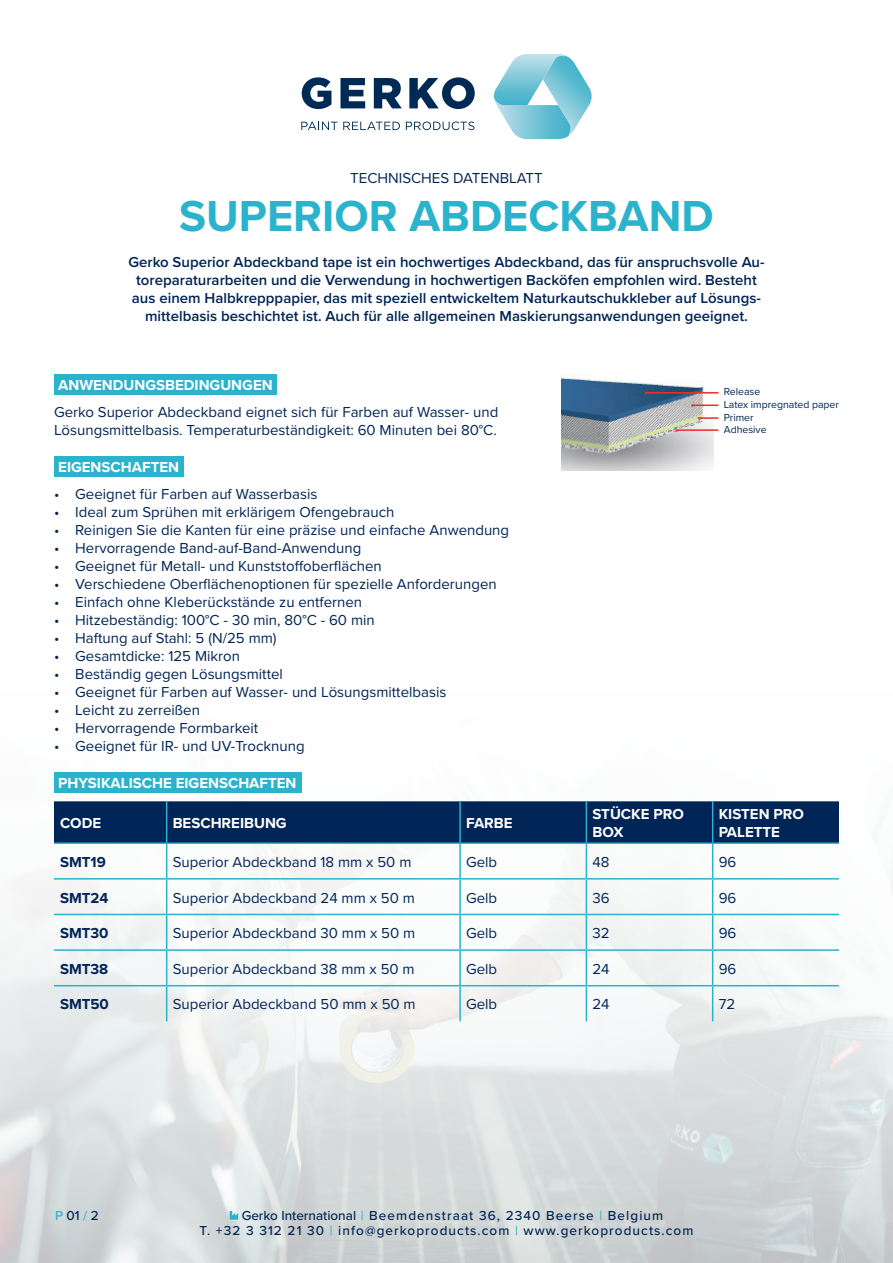
<style>
.page{position:relative;width:893px;height:1263px;background:#fff}
.page>*{position:absolute;margin:0;border:0;box-sizing:border-box;transform-origin:0 0}
.t1{font:700 45px "Proxima Nova";color:#2bb3cc}
.Alineastijl{font:15px/18px "Proxima Nova";color:#012556}
.t2{font:600 15px/18px "Proxima Nova";color:#012556;text-align:center}
.t3{font:700 15px/18px "Proxima Nova";color:#fff}
.t4{font:700 15px "Proxima Nova";color:#012556}
.t5{font:500 13.5px/15px "Proxima Nova";letter-spacing:.08em;color:#012556}
.Alineastijl-2{font:10.5px "Proxima Nova";color:#012556}
.s1{color:#2bb3cc}
</style>
<div class="page">
<svg style="left:301px;top:122px;width:99px;height:8px"></svg>
<svg style="left:406px;top:122px;width:68px;height:8px"></svg>
<svg style="left:302px;top:77px;width:29px;height:32px"></svg>
<svg style="left:340px;top:78px;width:25px;height:30px"></svg>
<svg style="left:374px;top:78px;width:28px;height:30px"></svg>
<svg style="left:409px;top:77px;width:66px;height:32px"></svg>
<svg style="left:494px;top:54px;width:98px;height:85px"></svg>
<img style="left:0;top:772px;width:893px;height:491px">
<svg style="left:230px;top:1211px;width:8px;height:8px"></svg>
<div style="left:54px;top:374px;width:223px;height:20px;background:#2bb3cc"></div>
<div style="left:54px;top:456px;width:130px;height:20px;background:#2bb3cc"></div>
<img style="left:562px;top:377px;width:151px;height:94px">
<hr style="left:645px;top:392px;width:73px;height:2px;background:#ee2d2d">
<hr style="left:675px;top:429px;width:43px;height:2px;background:#ee2d2d">
<hr style="left:692px;top:404px;width:26px;height:2px;background:#ee2d2d">
<hr style="left:698px;top:417px;width:20px;height:2px;background:#ee2d2d">
<div style="left:54px;top:772px;width:247px;height:20px;background:#2bb3cc"></div>
<div style="left:54px;top:801px;width:785px;height:41px;background:#012556"></div>
<hr style="left:166px;top:801px;width:1px;height:41px;background:#2bb3cc">
<hr style="left:459px;top:801px;width:2px;height:41px;background:#2bb3cc">
<hr style="left:586px;top:801px;width:1px;height:41px;background:#2bb3cc">
<hr style="left:712px;top:801px;width:1px;height:41px;background:#2bb3cc">
<hr style="left:54px;top:842px;width:113px;height:2px;background:#2bb3cc">
<hr style="left:54px;top:878px;width:113px;height:1px;background:#2bb3cc">
<hr style="left:54px;top:914px;width:113px;height:1px;background:#2bb3cc">
<hr style="left:54px;top:949px;width:113px;height:2px;background:#2bb3cc">
<hr style="left:166px;top:844px;width:1px;height:34px;background:#2bb3cc">
<hr style="left:166px;top:879px;width:1px;height:35px;background:#2bb3cc">
<hr style="left:166px;top:915px;width:1px;height:34px;background:#2bb3cc">
<hr style="left:166px;top:951px;width:1px;height:34px;background:#2bb3cc">
<hr style="left:167px;top:842px;width:293px;height:2px;background:#2bb3cc">
<hr style="left:460px;top:842px;width:126px;height:2px;background:#2bb3cc">
<hr style="left:586px;top:842px;width:127px;height:2px;background:#2bb3cc">
<hr style="left:459px;top:844px;width:2px;height:34px;background:#2bb3cc">
<hr style="left:586px;top:844px;width:1px;height:34px;background:#2bb3cc">
<hr style="left:459px;top:879px;width:2px;height:35px;background:#2bb3cc">
<hr style="left:586px;top:879px;width:1px;height:35px;background:#2bb3cc">
<hr style="left:459px;top:915px;width:2px;height:34px;background:#2bb3cc">
<hr style="left:586px;top:915px;width:1px;height:34px;background:#2bb3cc">
<hr style="left:459px;top:951px;width:2px;height:34px;background:#2bb3cc">
<hr style="left:586px;top:951px;width:1px;height:34px;background:#2bb3cc">
<hr style="left:167px;top:878px;width:293px;height:1px;background:#2bb3cc">
<hr style="left:460px;top:878px;width:126px;height:1px;background:#2bb3cc">
<hr style="left:586px;top:878px;width:127px;height:1px;background:#2bb3cc">
<hr style="left:167px;top:914px;width:293px;height:1px;background:#2bb3cc">
<hr style="left:460px;top:914px;width:126px;height:1px;background:#2bb3cc">
<hr style="left:586px;top:914px;width:127px;height:1px;background:#2bb3cc">
<hr style="left:167px;top:949px;width:293px;height:2px;background:#2bb3cc">
<hr style="left:460px;top:949px;width:126px;height:2px;background:#2bb3cc">
<hr style="left:586px;top:949px;width:127px;height:2px;background:#2bb3cc">
<hr style="left:712px;top:844px;width:1px;height:34px;background:#2bb3cc">
<hr style="left:712px;top:879px;width:1px;height:35px;background:#2bb3cc">
<hr style="left:712px;top:915px;width:1px;height:34px;background:#2bb3cc">
<hr style="left:712px;top:951px;width:1px;height:34px;background:#2bb3cc">
<hr style="left:713px;top:842px;width:126px;height:2px;background:#2bb3cc">
<hr style="left:713px;top:878px;width:126px;height:1px;background:#2bb3cc">
<hr style="left:713px;top:914px;width:126px;height:1px;background:#2bb3cc">
<hr style="left:713px;top:949px;width:126px;height:2px;background:#2bb3cc">
<hr style="left:54px;top:985px;width:113px;height:1px;background:#2bb3cc">
<hr style="left:166px;top:986px;width:1px;height:35px;background:#2bb3cc">
<hr style="left:167px;top:985px;width:293px;height:1px;background:#2bb3cc">
<hr style="left:460px;top:985px;width:126px;height:1px;background:#2bb3cc">
<hr style="left:586px;top:985px;width:127px;height:1px;background:#2bb3cc">
<hr style="left:459px;top:986px;width:2px;height:35px;background:#2bb3cc">
<hr style="left:586px;top:986px;width:1px;height:35px;background:#2bb3cc">
<hr style="left:712px;top:986px;width:1px;height:35px;background:#2bb3cc">
<hr style="left:713px;top:985px;width:126px;height:1px;background:#2bb3cc">
<p class="Alineastijl" style="left:350px;top:168px;width:194px">TECHNISCHES DATENBLATT</p>
<p class="t1" style="left:179px;top:182px;width:536px">SUPERIOR ABDECKBAND</p>
<p class="t2" style="left:128px;top:252px;width:638px">Gerko Superior Abdeckband tape ist ein hochwertiges Abdeckband, das für anspruchsvolle Au&shy;toreparaturarbeiten und die Verwendung in hochwertigen Backöfen empfohlen wird. Besteht aus einem Halbkrepppapier, das mit speziell entwickeltem Naturkautschukkleber auf Lösungs&shy;mittelbasis beschichtet ist. Auch für alle allgemeinen Maskierungsanwendungen geeignet.</p>
<p class="t3" style="left:58px;top:376px;width:216px">ANWENDUNGSBEDINGUNGEN</p>
<p class="Alineastijl" style="left:54px;top:402px;width:446px">Gerko Superior Abdeckband eignet sich für Farben auf Wasser- und<br>Lösungsmittelbasis. Temperaturbeständigkeit: 60 Minuten bei 80°C.</p>
<p class="t3" style="left:58px;top:458px;width:122px">EIGENSCHAFTEN</p>
<p class="Alineastijl" style="left:54px;top:484px;width:265px">• Geeignet für Farben auf Wasserbasis</p>
<p class="Alineastijl" style="left:54px;top:502px;width:342px">• Ideal zum Sprühen mit erklärigem Ofengebrauch</p>
<p class="Alineastijl" style="left:54px;top:520px;width:457px">• Reinigen Sie die Kanten für eine präzise und einfache Anwendung</p>
<p class="Alineastijl" style="left:54px;top:538px;width:309px">• Hervorragende Band-auf-Band-Anwendung</p>
<p class="Alineastijl" style="left:54px;top:556px;width:329px">• Geeignet für Metall- und Kunststoffoberflächen</p>
<p class="Alineastijl" style="left:54px;top:574px;width:444px">• Verschiedene Oberflächenoptionen für spezielle Anforderungen</p>
<p class="Alineastijl" style="left:54px;top:592px;width:310px">• Einfach ohne Kleberückstände zu entfernen</p>
<p class="Alineastijl" style="left:54px;top:610px;width:322px">• Hitzebeständig: 100°C - 30 min, 80°C - 60 min</p>
<p class="Alineastijl" style="left:54px;top:628px;width:224px">• Haftung auf Stahl: 5 (N/25 mm)</p>
<p class="Alineastijl" style="left:54px;top:646px;width:188px">• Gesamtdicke: 125 Mikron</p>
<p class="Alineastijl" style="left:54px;top:664px;width:230px">• Beständig gegen Lösungsmittel</p>
<p class="Alineastijl" style="left:54px;top:682px;width:394px">• Geeignet für Farben auf Wasser- und Lösungsmittelbasis</p>
<p class="Alineastijl" style="left:54px;top:700px;width:147px">• Leicht zu zerreißen</p>
<p class="Alineastijl" style="left:54px;top:718px;width:206px">• Hervorragende Formbarkeit</p>
<p class="Alineastijl" style="left:54px;top:736px;width:252px">• Geeignet für IR- und UV-Trocknung</p>
<p class="Alineastijl-2" style="left:724px;top:384px;width:38px">Release</p>
<p class="Alineastijl-2" style="left:724px;top:397px;width:117px">Latex impregnated paper</p>
<p class="Alineastijl-2" style="left:724px;top:409px;width:31px">Primer</p>
<p class="Alineastijl-2" style="left:724px;top:422px;width:44px">Adhesive</p>
<p class="t3" style="left:58px;top:774px;width:240px">PHYSIKALISCHE EIGENSCHAFTEN</p>
<p class="t3" style="left:60px;top:814px;width:43px">CODE</p>
<p class="t3" style="left:173px;top:814px;width:116px">BESCHREIBUNG</p>
<p class="t3" style="left:466px;top:814px;width:48px">FARBE</p>
<p class="t3" style="left:592px;top:805px;width:93px">STÜCKE PRO<br>BOX</p>
<p class="t3" style="left:719px;top:805px;width:87px">KISTEN PRO<br>PALETTE</p>
<p class="t4" style="left:60px;top:851px;width:47px">SMT19</p>
<p class="Alineastijl" style="left:173px;top:852px;width:240px">Superior Abdeckband 18 mm x 50 m</p>
<p class="Alineastijl" style="left:466px;top:852px;width:33px">Gelb</p>
<p class="Alineastijl" style="left:592px;top:852px;width:19px">48</p>
<p class="Alineastijl" style="left:719px;top:852px;width:19px">96</p>
<p class="t4" style="left:60px;top:886px;width:50px">SMT24</p>
<p class="Alineastijl" style="left:173px;top:888px;width:244px">Superior Abdeckband 24 mm x 50 m</p>
<p class="Alineastijl" style="left:466px;top:888px;width:33px">Gelb</p>
<p class="Alineastijl" style="left:592px;top:888px;width:19px">36</p>
<p class="Alineastijl" style="left:719px;top:888px;width:19px">96</p>
<p class="t4" style="left:60px;top:922px;width:50px">SMT30</p>
<p class="Alineastijl" style="left:173px;top:923px;width:244px">Superior Abdeckband 30 mm x 50 m</p>
<p class="Alineastijl" style="left:466px;top:923px;width:33px">Gelb</p>
<p class="Alineastijl" style="left:592px;top:923px;width:19px">32</p>
<p class="Alineastijl" style="left:719px;top:923px;width:19px">96</p>
<p class="t4" style="left:60px;top:958px;width:50px">SMT38</p>
<p class="Alineastijl" style="left:173px;top:959px;width:244px">Superior Abdeckband 38 mm x 50 m</p>
<p class="Alineastijl" style="left:466px;top:959px;width:33px">Gelb</p>
<p class="Alineastijl" style="left:592px;top:959px;width:19px">24</p>
<p class="Alineastijl" style="left:719px;top:959px;width:19px">96</p>
<p class="t4" style="left:60px;top:993px;width:50px">SMT50</p>
<p class="Alineastijl" style="left:173px;top:995px;width:245px">Superior Abdeckband 50 mm x 50 m</p>
<p class="Alineastijl" style="left:466px;top:995px;width:33px">Gelb</p>
<p class="Alineastijl" style="left:592px;top:995px;width:19px">24</p>
<p class="Alineastijl" style="left:719px;top:995px;width:18px">72</p>
<p class="t5" style="left:55px;top:1207px;width:45px"><span class="s1">P</span> 01 <span class="s1">/</span> 2</p>
<p class="t5" style="left:199px;top:1207px;width:495px;text-indent:42px">Gerko International <span class="s1">|</span> Beemdenstraat 36, 2340 Beerse <span class="s1">|</span> Belgium<br>T. +32 3 312 21 30 <span class="s1">|</span> info@gerkoproducts.com <span class="s1">|</span> www.gerkoproducts.com</p>
</div>
